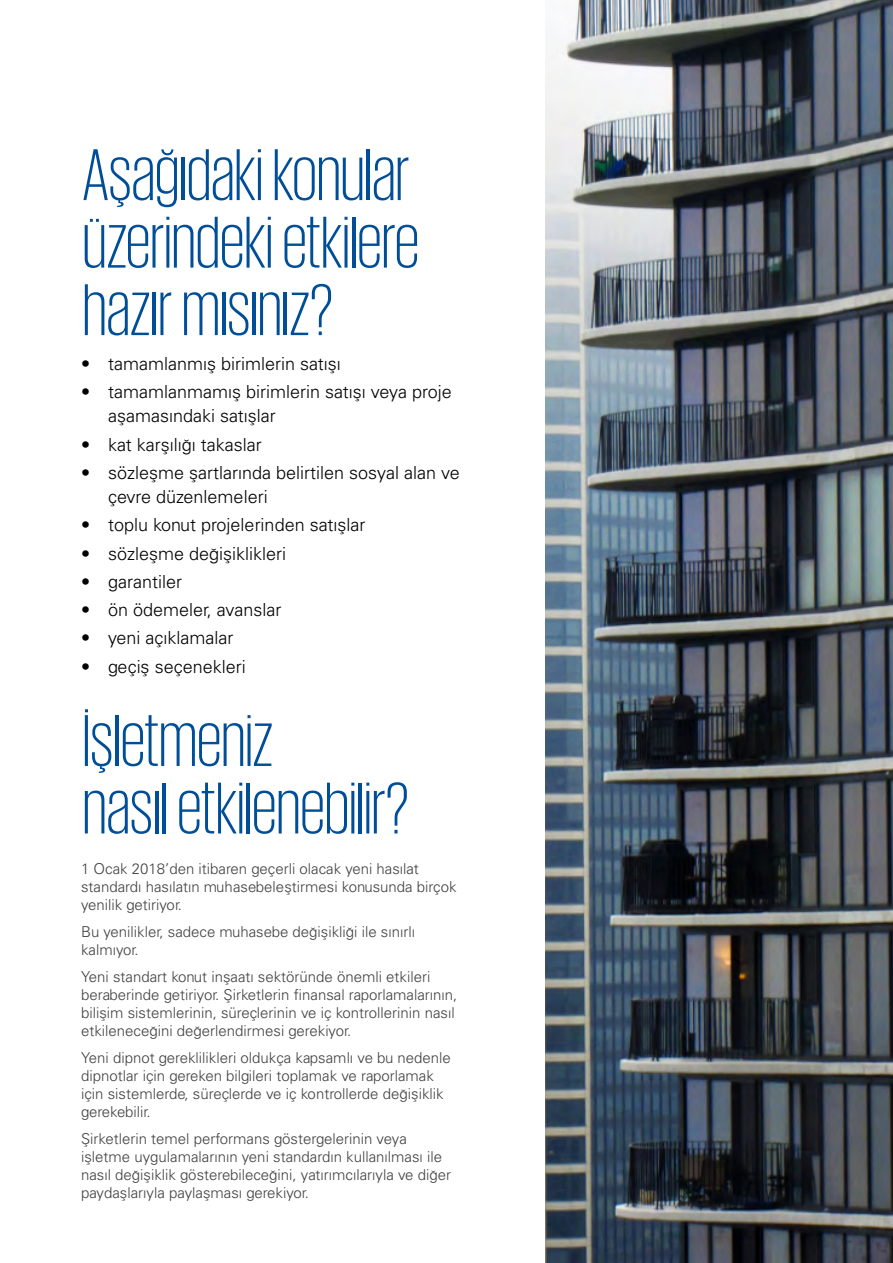
<style>
.page{position:relative;width:893px;height:1263px;background:#fff}
.page>*{position:absolute;margin:0;border:0;box-sizing:border-box;transform-origin:0 0}
.t1{font:300 75px/67.5px "KPMG";color:#004e98}
.t2{font:18px/24px "Univers Light Tr";color:#000}
.t3{font:15px/18px "Univers Light Tr";color:#414042}
</style>
<div class="page">
<img style="left:545px;top:0;width:348px;height:1263px">
<h1 class="t1" style="left:83px;top:139px;width:338px">Aşağıdaki konular üzerindeki etkilere hazır mısınız?</h1>
<p class="t2" style="left:81px;top:351px;width:261px">• tamamlanmış birimlerin satışı</p>
<p class="t2" style="left:108px;top:380px;width:345px;text-indent:-27px">• tamamlanmamış birimlerin satışı veya proje aşamasındaki satışlar</p>
<p class="t2" style="left:81px;top:432px;width:182px">• kat karşılığı takaslar</p>
<p class="t2" style="left:108px;top:460px;width:353px;text-indent:-27px">• sözleşme şartlarında belirtilen sosyal alan ve çevre düzenlemeleri</p>
<p class="t2" style="left:81px;top:512px;width:286px">• toplu konut projelerinden satışlar</p>
<p class="t2" style="left:81px;top:541px;width:207px">• sözleşme değişiklikleri</p>
<p class="t2" style="left:81px;top:569px;width:102px">• garantiler</p>
<p class="t2" style="left:81px;top:597px;width:202px">• ön ödemeler, avanslar</p>
<p class="t2" style="left:81px;top:625px;width:154px">• yeni açıklamalar</p>
<p class="t2" style="left:81px;top:654px;width:166px">• geçiş seçenekleri</p>
<h1 class="t1" style="left:83px;top:705px;width:328px">İşletmeniz<br>nasıl etkilenebilir?</h1>
<p class="t3" style="left:81px;top:859px;width:377px">1 Ocak 2018’den itibaren geçerli olacak yeni hasılat standardı hasılatın muhasebeleştirmesi konusunda birçok yenilik getiriyor.</p>
<p class="t3" style="left:81px;top:922px;width:336px">Bu yenilikler, sadece muhasebe değişikliği ile sınırlı kalmıyor.</p>
<p class="t3" style="left:81px;top:967px;width:378px">Yeni standart konut inşaatı sektöründe önemli etkileri beraberinde getiriyor. Şirketlerin finansal raporlamalarının, bilişim sistemlerinin, süreçlerinin ve iç kontrollerinin nasıl etkileneceğini değerlendirmesi gerekiyor.</p>
<p class="t3" style="left:81px;top:1048px;width:371px">Yeni dipnot gereklilikleri oldukça kapsamlı ve bu nedenle dipnotlar için gereken bilgileri toplamak ve raporlamak için sistemlerde, süreçlerde ve iç kontrollerde değişiklik gerekebilir.</p>
<p class="t3" style="left:81px;top:1129px;width:372px">Şirketlerin temel performans göstergelerinin veya işletme uygulamalarının yeni standardın kullanılması ile nasıl değişiklik gösterebileceğini, yatırımcılarıyla ve diğer paydaşlarıyla paylaşması gerekiyor.</p>
</div>
